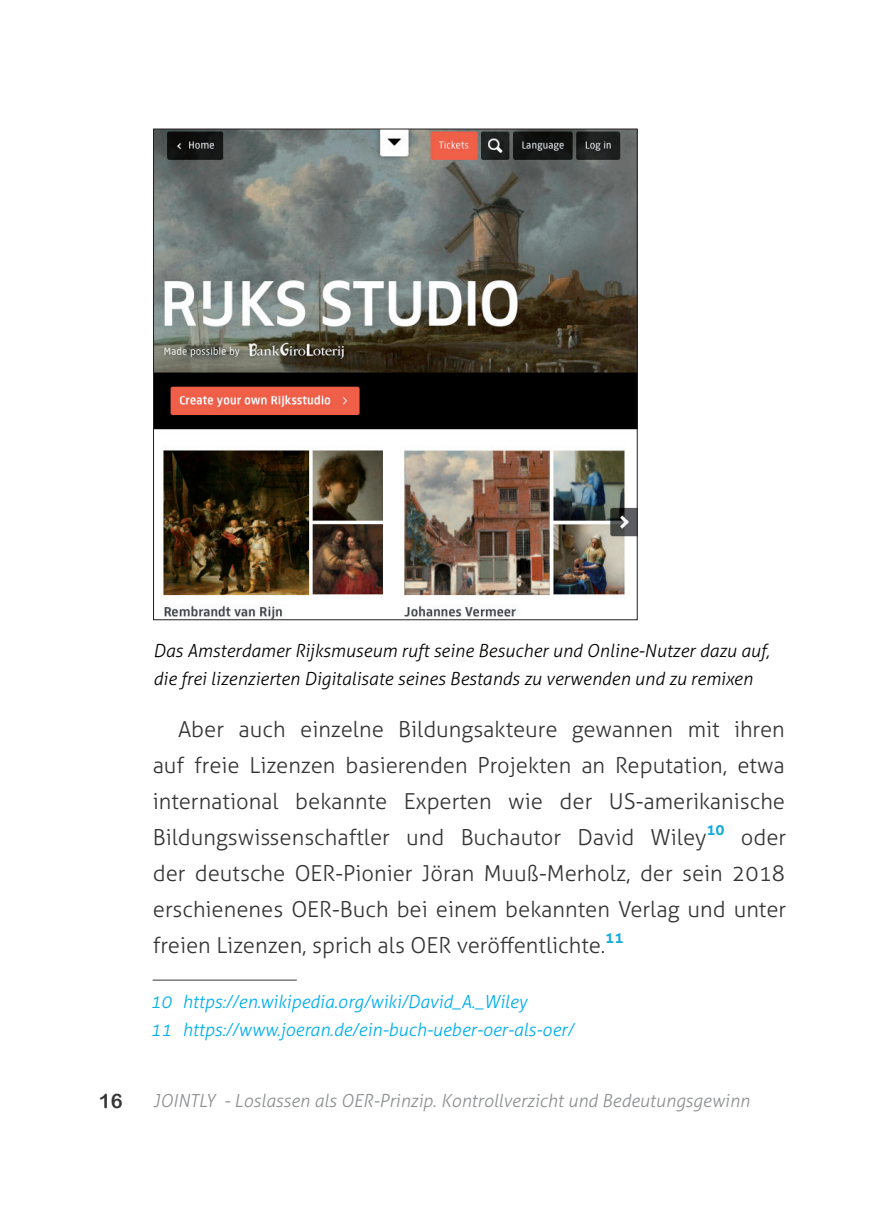
<style>
.page{position:relative;width:874px;height:1225px;background:#fff}
.page>*{position:absolute;margin:0;border:0;box-sizing:border-box;transform-origin:0 0}
.t1{font:300 22px/36px "Aller";color:#363536;text-align:justify}
.t2{font:20px "Arial Rounded MT Bold";color:#363536}
.t3{font:italic 300 18px/28px "Aller";color:#040503}
.t4{font:italic 300 18px/28px "Aller";color:#00aeef}
.t5{font:italic 300 18px "Aller";color:#8e9092}
.t6{font:700 15.2px "Aller";color:#14abe3}
</style>
<div class="page">
<hr style="left:152px;top:979px;width:144px;height:1px;background:#363536">
<img style="left:155px;top:131px;width:480px;height:487px">
<p class="t3" style="left:153px;top:636px;width:617px">Das Amsterdamer Rijksmuseum ruft seine Besucher und Online-Nutzer dazu auf, die frei lizenzierten Digitalisate seines Bestands zu verwenden und zu remixen</p>
<p class="t1" style="left:153px;top:711px;width:633px;text-indent:25px">Aber auch einzelne Bildungsakteure gewannen mit ihren auf freie Lizenzen basierenden Projekten an Reputation, etwa international bekannte Experten wie der US-amerikanische Bildungswissenschaftler und Buchautor David Wiley</p>
<p class="t6" style="left:706px;top:820px;width:20px">10</p>
<p class="t1" style="left:153px;top:819px;width:634px;text-indent:587px">oder der deutsche OER-Pionier Jöran Muuß-Merholz, der sein 2018 erschienenes OER-Buch bei einem bekannten Verlag und unter freien Lizenzen, sprich als OER veröffentlichte.</p>
<p class="t6" style="left:605px;top:928px;width:20px">11</p>
<p class="t4" style="left:150px;top:987px;width:424px">10 https://en.wikipedia.org/wiki/David_A._Wiley<br>11 https://www.joeran.de/ein-buch-ueber-oer-als-oer/</p>
<p class="t2" style="left:99px;top:1089px;width:25px">16</p>
<p class="t5" style="left:153px;top:1090px;width:597px">JOINTLY - Loslassen als OER-Prinzip. Kontrollverzicht und Bedeutungsgewinn</p>
</div>
